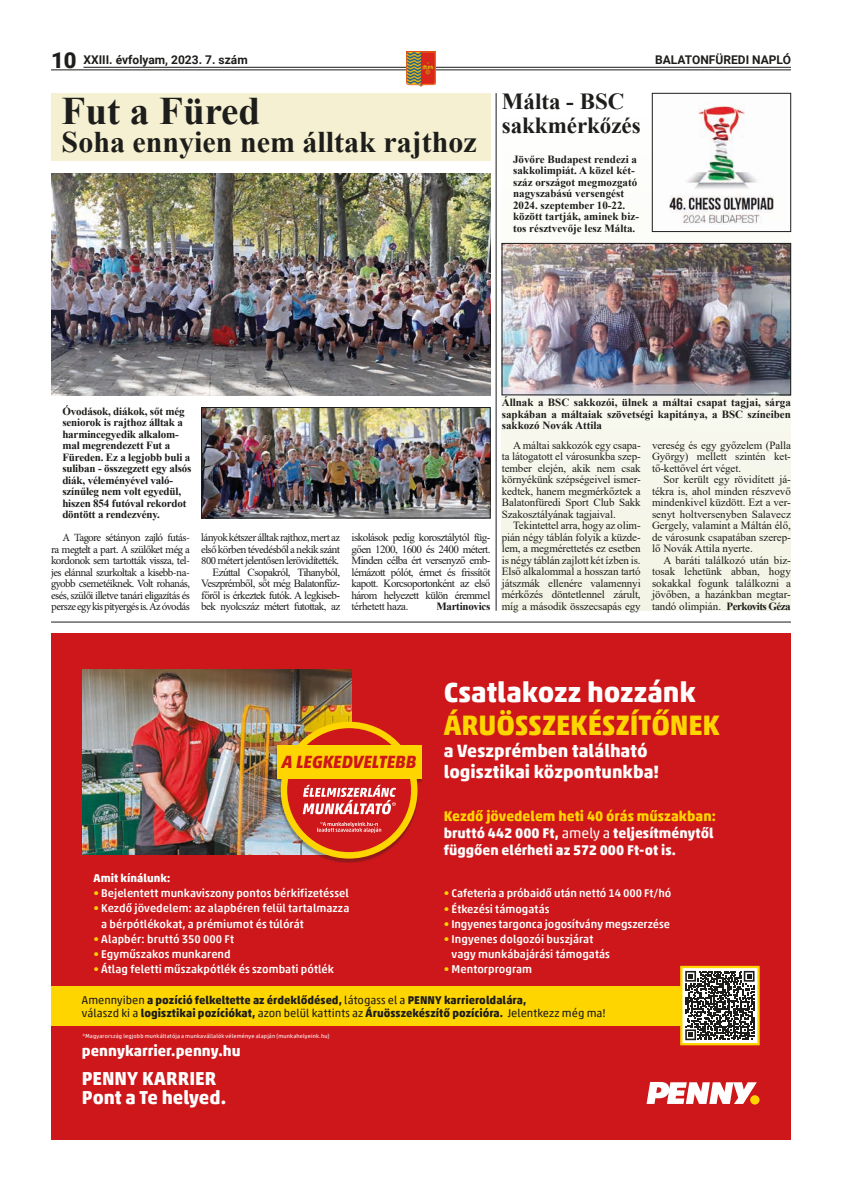
<style>
.page{position:relative;width:842px;height:1191px;background:#fff}
.page>*{position:absolute;margin:0;border:0;box-sizing:border-box;transform-origin:0 0}
.t1{font:700 39px "Times New Roman";color:#1d1d1b}
.t2{font:700 30px "Times New Roman";color:#1d1d1b}
.t3{font:700 28.2px "Akko For Penny";color:#ffd500}
.t4{font:700 28.2px "Akko For Penny";color:#fff}
.t5{font:700 23px/24px "Times New Roman";color:#1d1d1b}
.t6{font:700 18.8px/18.8px "Akko For Penny";color:#fff}
.t7{font:700 17.9px/21.4px "Akko For Penny";letter-spacing:.005em;color:#fff}
.t8{font:italic 700 17.8px "Akko For Penny";color:#cd171a}
.t9{font:700 15px "Akko For Penny";letter-spacing:.005em;color:#fff}
.t10{font:700 14.1px/16.9px "Akko For Penny";letter-spacing:.005em;color:#fff}
.t11{font:700 12px "Roboto";color:#1d1d1b}
.t12{font:500 11.3px/15px "Akko For Penny";color:#fff}
.t13{font:700 11.3px/13.5px "Akko For Penny";letter-spacing:.005em;color:#1d1d1b}
.t14{font:700 11.3px "Akko For Penny";letter-spacing:.005em;color:#fff}
.t15{font:11px/11.5px "Times New Roman";letter-spacing:-.01em;color:#1d1d1b;text-align:justify}
.t16{font:700 11px/11.5px "Times New Roman";letter-spacing:-.015em;color:#1d1d1b}
.t17{font:11px/11.5px "Minion Pro";letter-spacing:-.05em;color:#1d1d1b;text-align:justify}
.t18{font:5.6px "Akko For Penny";letter-spacing:.03em;color:#fff}
.s1{font-weight:900;font-size:22px}
.s2{font-weight:700}
.s3{color:#ffd500}
.s4{font-weight:400}
</style>
<div class="page">
<svg style="left:502px;top:93px;width:289px;height:517px;fill:#f6f7ec"></svg>
<img style="left:504px;top:245px;width:285px;height:148px">
<div style="left:502px;top:243px;width:289px;height:152px;border:1px solid #1d1d1b"></div>
<img style="left:654px;top:95px;width:135px;height:135px">
<div style="left:652px;top:93px;width:139px;height:139px;border:1px solid #1d1d1b"></div>
<hr style="left:496px;top:93px;width:1px;height:517px;background:#1d1d1b">
<div style="left:51px;top:93px;width:439px;height:67px;background:#f5f0d1"></div>
<img style="left:51px;top:174px;width:439px;height:221px">
<img style="left:203px;top:409px;width:285px;height:107px">
<div style="left:201px;top:407px;width:289px;height:111px;border:1px solid #1d1d1b"></div>
<div style="left:51px;top:633px;width:740px;height:507px;background:#cd171a"></div>
<img style="left:83px;top:669px;width:269px;height:185px">
<div style="left:750px;top:1095px;width:9px;height:9px;background:#ffd500;border-radius:50%"></div>
<svg style="left:646px;top:1082px;width:111px;height:22px"></svg>
<div style="left:51px;top:985px;width:694px;height:40px;background:#ffd500"></div>
<svg style="left:683px;top:968px;width:74px;height:74px"></svg>
<svg style="left:685px;top:971px;width:69px;height:69px"></svg>
<div style="left:680px;top:965px;width:80px;height:80px;border:2px solid #ffd500"></div>
<div style="left:275px;top:723px;width:148px;height:140px;background:#1d1d1b;opacity:.35"></div>
<div style="left:281px;top:721px;width:136px;height:137px;background:#ffd500;border-radius:50%"></div>
<div style="left:277px;top:744px;width:144px;height:34px;background:#ffd500"></div>
<svg style="left:287px;top:728px;width:124px;height:124px"></svg>
<hr style="left:51px;top:622px;width:740px;height:1px;background:#1d1d1b">
<hr style="left:51px;top:69px;width:740px;height:1px;background:#1d1d1b">
<hr style="left:83px;top:67px;width:708px;height:1px;background:#1d1d1b">
<img style="left:406px;top:51px;width:30px;height:36px">
<p class="t11" style="left:51px;top:51px;width:198px"><span class="s1">10</span> XXIII. évfolyam, 2023. 7. szám</p>
<p class="t11" style="left:655px;top:51px;width:137px">BALATONFÜREDI NAPLÓ</p>
<h1 class="t1" style="left:62px;top:83px;width:200px">Fut a Füred</h1>
<h2 class="t2" style="left:62px;top:121px;width:417px">Soha ennyien nem álltak rajthoz</h2>
<h3 class="t5" style="left:502px;top:88px;width:140px">Málta - BSC sakkmérkőzés</h3>
<p class="t16" style="left:513px;top:153px;width:127px">Jövőre Budapest rendezi a sakkolimpiát. A közel két&shy;száz országot megmozgató nagyszabású versengést<br>2024. szeptember 10-22. között tartják, aminek biz&shy;tos résztvevője lesz Málta.</p>
<p class="t16" style="left:62px;top:405px;width:131px">Óvodások, diákok, sőt még seniorok is rajthoz álltak a harmincegyedik alkalom&shy;mal megrendezett Fut a<br>Füreden. Ez a legjobb buli a suliban - összegzett egy alsós diák, véleményével való&shy;színűleg nem volt egyedül, hiszen 854 futóval rekordot döntött a rendezvény.</p>
<p class="t17" style="left:51px;top:532px;width:140px;text-indent:11px">A Tagore sétányon zajló futás&shy;ra megtelt a part. A szülőket még a kordonok sem tartották vissza, tel&shy;jes elánnal szurkoltak a kisebb-na&shy;gyobb csemetéiknek. Volt rohanás, esés, szülői illetve tanári eligazítás és persze egy kis pityergés is. Az óvodás</p>
<p class="t17" style="left:201px;top:532px;width:140px">lányok kétszer álltak rajthoz, mert az első körben tévedésből a nekik szánt 800 métert jelentősen lerövidítették.</p>
<p class="t15" style="left:201px;top:566px;width:140px;text-indent:11px">Ezúttal Csopakról, Tihanyból, Veszprémből, sőt még Balatonfűz&shy;főről is érkeztek futók. A legkiseb&shy;bek nyolcszáz métert futottak, az</p>
<p class="t15" style="left:351px;top:531px;width:140px">iskolások pedig korosztálytól füg&shy;gően 1200, 1600 és 2400 métert.<br>Minden célba ért versenyző emb&shy;lémázott pólót, érmet és frissítőt kapott. Korcsoportonként az első három helyezett külön éremmel térhetett haza.</p>
<p class="t16" style="left:436px;top:600px;width:56px">Martinovics</p>
<p class="t16" style="left:502px;top:396px;width:291px;text-align:justify">Állnak a BSC sakkozói, ülnek a máltai csapat tagjai, sárga sapkában a máltaiak szövetségi kapitánya, a BSC színeiben sakkozó Novák Attila</p>
<p class="t15" style="left:502px;top:439px;width:140px;text-indent:11px">A máltai sakkozók egy csapa&shy;ta látogatott el városunkba szep&shy;tember elején, akik nem csak környékünk szépségeivel ismer&shy;kedtek, hanem megmérkőztek a Balatonfüredi Sport Club Sakk Szakosztályának tagjaival.</p>
<p class="t15" style="left:502px;top:520px;width:140px;text-indent:11px">Tekintettel arra, hogy az olim&shy;pián négy táblán folyik a küzde&shy;lem, a megmérettetés ez esetben is négy táblán zajlott két ízben is.<br>Első alkalommal a hosszan tartó játszmák ellenére valamennyi mérkőzés döntetlennel zárult, míg a második összecsapás egy</p>
<p class="t15" style="left:652px;top:439px;width:140px">vereség és egy győzelem (Palla György) mellett szintén ket&shy;tő-kettővel ért véget.</p>
<p class="t15" style="left:652px;top:473px;width:140px;text-indent:11px">Sor került egy rövidített já&shy;tékra is, ahol minden részvevő mindenkivel küzdött. Ezt a ver&shy;senyt holtversenyben Salavecz Gergely, valamint a Máltán élő, de városunk csapatában szerep&shy;lő Novák Attila nyerte.</p>
<p class="t15" style="left:652px;top:554px;width:140px;text-indent:11px">A baráti találkozó után biz&shy;tosak lehetünk abban, hogy sokakkal fogunk találkozni a jövőben, a hazánkban megtar&shy;tandó olimpián. <span class="s2">Perkovits Géza</span></p>
<h3 class="t8" style="left:282px;top:751px;width:136px">A LEGKEDVELTEBB</h3>
<h3 class="t4" style="left:444px;top:674px;width:253px">Csatlakozz hozzánk</h3>
<h3 class="t3" style="left:444px;top:708px;width:278px">ÁRUÖSSZEKÉSZÍTŐNEK</h3>
<h3 class="t7" style="left:444px;top:740px;width:217px">a Veszprémben található logisztikai központunkba!</h3>
<p class="t10" style="left:444px;top:807px;width:274px"><span class="s3">Kezdő jövedelem heti 40 órás műszakban: </span>bruttó 442 000 Ft, <span class="s4">amely a</span> teljesítménytől függően elérheti az 572 000 Ft-ot is.</p>
<p class="t12" style="left:444px;top:886px;width:229px"><span class="s3">•</span> Cafeteria a próbaidő után nettó 14 000 Ft/hó</p>
<p class="t12" style="left:444px;top:901px;width:107px"><span class="s3">•</span> Étkezési támogatás</p>
<p class="t12" style="left:444px;top:916px;width:228px"><span class="s3">•</span> Ingyenes targonca jogosítvány megszerzése</p>
<p class="t12" style="left:452px;top:931px;width:160px;text-indent:-8px"><span class="s3">•</span> Ingyenes dolgozói buszjárat vagy munkábajárási támogatás</p>
<p class="t12" style="left:444px;top:961px;width:90px"><span class="s3">•</span> Mentorprogram</p>
<p class="t14" style="left:93px;top:871px;width:79px">Amit kínálunk:</p>
<p class="t12" style="left:93px;top:886px;width:257px"><span class="s3">•</span> Bejelentett munkaviszony pontos bérkifizetéssel</p>
<p class="t12" style="left:101px;top:901px;width:250px;text-indent:-8px"><span class="s3">•</span> Kezdő jövedelem: az alapbéren felül tartalmazza a bérpótlékokat, a prémiumot és túlórát</p>
<p class="t12" style="left:93px;top:931px;width:142px"><span class="s3">•</span> Alapbér: bruttó 350 000 Ft</p>
<p class="t12" style="left:93px;top:946px;width:139px"><span class="s3">•</span> Egyműszakos munkarend</p>
<p class="t12" style="left:93px;top:961px;width:242px"><span class="s3">•</span> Átlag feletti műszakpótlék és szombati pótlék</p>
<p class="t13" style="left:82px;top:992px;width:525px"><span class="s4">Amennyiben</span> a pozíció felkeltette az érdeklődésed, <span class="s4">látogass el a</span> PENNY karrieroldalára,<br><span class="s4">válaszd ki a</span> logisztikai pozíciókat, <span class="s4">azon belül kattints az</span> Áruösszekészítő pozícióra. <span class="s4">Jelentkezz még ma!</span></p>
<p class="t18" style="left:83px;top:1032px;width:248px">*Magyarország legjobb munkáltatója a munkavállalók véleménye alapján (munkahelyeink.hu)</p>
<h3 class="t9" style="left:82px;top:1041px;width:160px">pennykarrier.penny.hu</h3>
<h3 class="t6" style="left:82px;top:1069px;width:146px">PENNY KARRIER<br>Pont a Te helyed.</h3>
</div>
